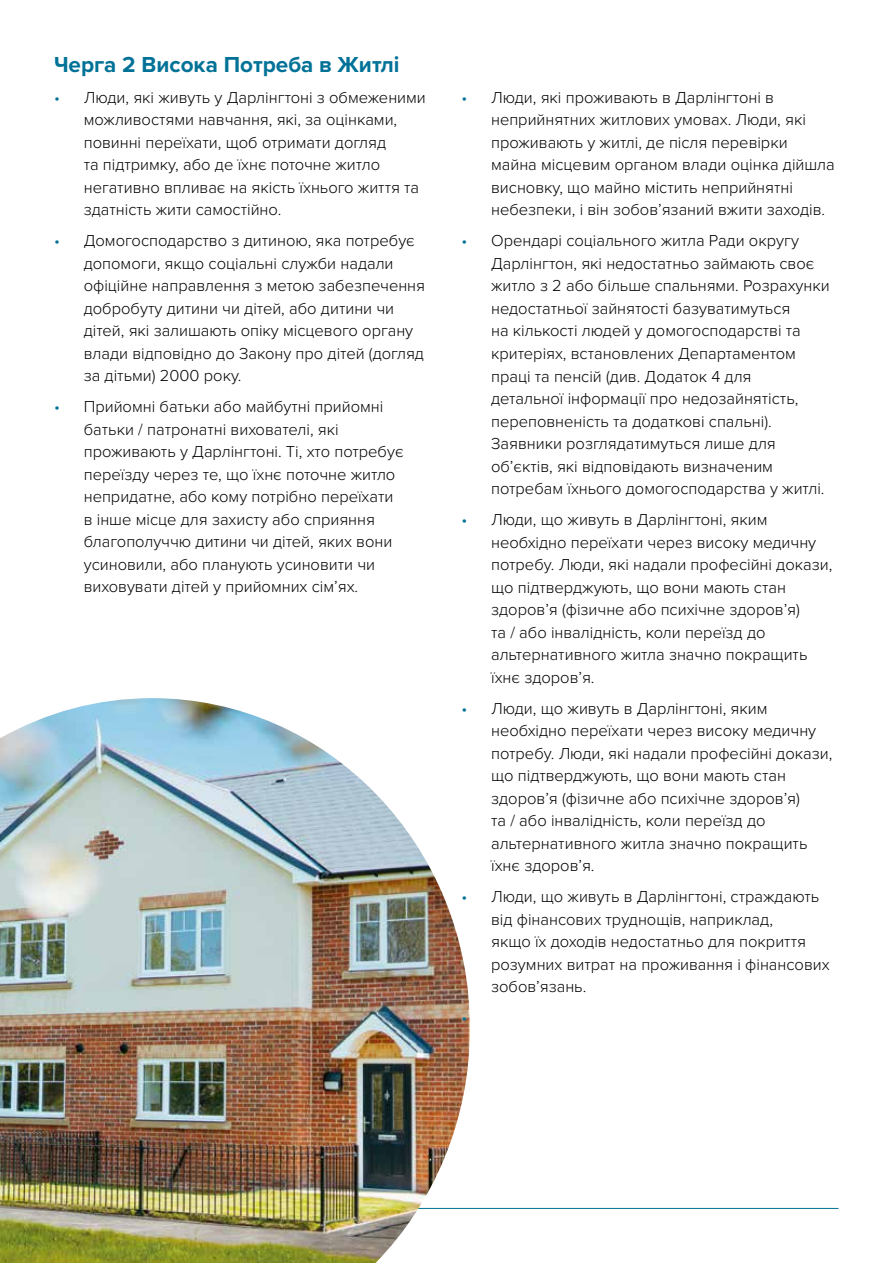
<style>
.page{position:relative;width:893px;height:1263px;background:#fff}
.page>*{position:absolute;margin:0;border:0;box-sizing:border-box;transform-origin:0 0}
.t1{font:700 22.5px "Proxima Nova";color:#007297}
.t2{font:300 16.5px/22.5px "Proxima Nova";color:#000}
.t3{font:300 16.5px "Proxima Nova";color:#007297}
.s1{color:#007297}
</style>
<div class="page">
<hr style="left:53px;top:1208px;width:785px;height:1px;background:#007297">
<img style="left:0;top:698px;width:470px;height:565px">
<h1 class="t1" style="left:54px;top:47px;width:347px">Черга 2 Висока Потреба в Житлі</h1>
<p class="t2" style="left:84px;top:85px;width:344px;text-indent:-30px"><span class="s1">•</span> Люди, які живуть у Дарлінгтоні з обмеженими можливостями навчання, які, за оцінками, повинні переїхати, щоб отримати догляд<br>та підтримку, або де їхнє поточне житло негативно впливає на якість їхнього життя та здатність жити самостійно.</p>
<p class="t2" style="left:84px;top:229px;width:343px;text-indent:-30px"><span class="s1">•</span> Домогосподарство з дитиною, яка потребує допомоги, якщо соціальні служби надали офіційне направлення з метою забезпечення добробуту дитини чи дітей, або дитини чи дітей, які залишають опіку місцевого органу влади відповідно до Закону про дітей (догляд за дітьми) 2000 року.</p>
<p class="t2" style="left:84px;top:395px;width:321px;text-indent:-30px"><span class="s1">•</span> Прийомні батьки або майбутні прийомні батьки / патронатні вихователі, які проживають у Дарлінгтоні. Ті, хто потребує переїзду через те, що їхнє поточне житло непридатне, або кому потрібно переїхати в інше місце для захисту або сприяння благополуччю дитини чи дітей, яких вони усиновили, або планують усиновити чи виховувати дітей у прийомних сім’ях.</p>
<p class="t2" style="left:491px;top:85px;width:345px;text-indent:-30px"><span class="s1">•</span> Люди, які проживають в Дарлінгтоні в неприйнятних житлових умовах. Люди, які проживають у житлі, де після перевірки майна місцевим органом влади оцінка дійшла висновку, що майно містить неприйнятні небезпеки, і він зобов’язаний вжити заходів.</p>
<p class="t2" style="left:491px;top:229px;width:340px;text-indent:-30px"><span class="s1">•</span> Орендарі соціального житла Ради округу Дарлінгтон, які недостатньо займають своє житло з 2 або більше спальнями. Розрахунки недостатньої зайнятості базуватимуться<br>на кількості людей у домогосподарстві та критеріях, встановлених Департаментом праці та пенсій (див. Додаток 4 для<br>детальної інформації про недозайнятість, переповненість та додаткові спальні).<br>Заявники розглядатимуться лише для об’єктів, які відповідають визначеним потребам їхнього домогосподарства у житлі.</p>
<p class="t2" style="left:491px;top:507px;width:343px;text-indent:-30px"><span class="s1">•</span> Люди, що живуть в Дарлінгтоні, яким необхідно переїхати через високу медичну потребу. Люди, які надали професійні докази, що підтверджують, що вони мають стан здоров’я (фізичне або психічне здоров’я)<br>та / або інвалідність, коли переїзд до альтернативного житла значно покращить їхнє здоров’я.</p>
<p class="t2" style="left:491px;top:696px;width:343px;text-indent:-30px"><span class="s1">•</span> Люди, що живуть в Дарлінгтоні, яким необхідно переїхати через високу медичну потребу. Люди, які надали професійні докази, що підтверджують, що вони мають стан здоров’я (фізичне або психічне здоров’я)<br>та / або інвалідність, коли переїзд до альтернативного житла значно покращить їхнє здоров’я.</p>
<p class="t2" style="left:491px;top:884px;width:340px;text-indent:-30px"><span class="s1">•</span> Люди, що живуть в Дарлінгтоні, страждають від фінансових труднощів, наприклад,<br>якщо їх доходів недостатньо для покриття розумних витрат на проживання і фінансових зобов’язань.</p>
<p class="t3" style="left:461px;top:1005px;width:7px">•</p>
</div>
